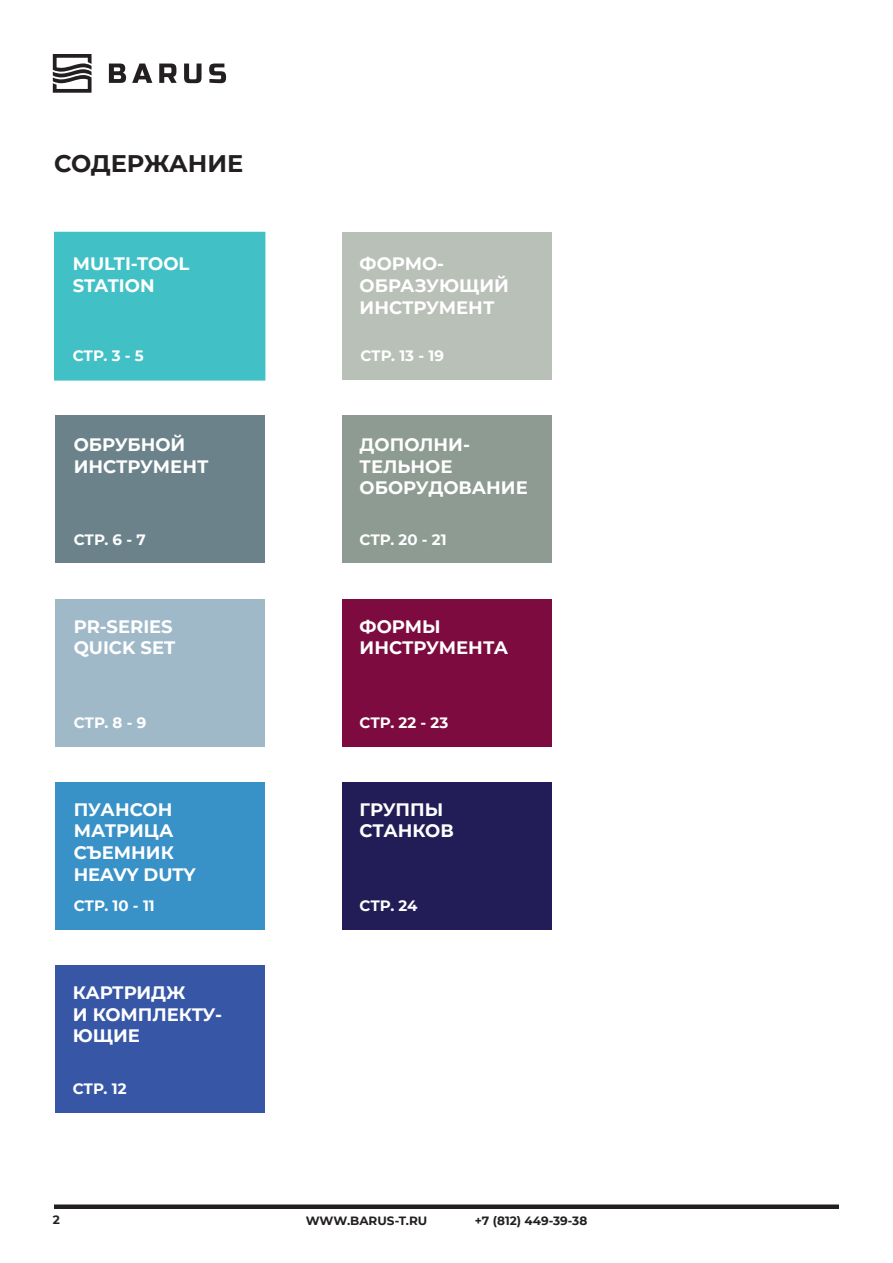
<style>
.page{position:relative;width:893px;height:1263px;background:#fff}
.page>*{position:absolute;margin:0;border:0;box-sizing:border-box;transform-origin:0 0}
.t1{font:700 24px "Montserrat";color:#231f20}
.t2{font:700 18px/21.6px "Montserrat";color:#fff}
.t3{font:700 15px "Montserrat";color:#fff}
.t4{font:700 12px "Montserrat";color:#231f20}
</style>
<div class="page">
<div style="left:54px;top:1204px;width:785px;height:5px;background:#231f20"></div>
<svg style="left:109px;top:64px;width:17px;height:19px"></svg>
<svg style="left:132px;top:64px;width:20px;height:19px"></svg>
<svg style="left:159px;top:64px;width:18px;height:19px"></svg>
<svg style="left:184px;top:64px;width:18px;height:19px"></svg>
<svg style="left:209px;top:64px;width:17px;height:19px"></svg>
<svg style="left:53px;top:54px;width:39px;height:39px"></svg>
<div style="left:342px;top:416px;width:210px;height:147px;background:#8d9b92"></div>
<div style="left:54px;top:232px;width:211px;height:149px;background:#41c1c5"></div>
<div style="left:55px;top:416px;width:210px;height:147px;background:#6b828a"></div>
<div style="left:55px;top:599px;width:210px;height:147px;background:#9fb9c9"></div>
<div style="left:55px;top:782px;width:210px;height:147px;background:#3891c7"></div>
<div style="left:55px;top:965px;width:210px;height:148px;background:#3757a6"></div>
<div style="left:342px;top:232px;width:210px;height:148px;background:#b9c0b7"></div>
<div style="left:342px;top:599px;width:210px;height:147px;background:#7d0b3f"></div>
<div style="left:342px;top:782px;width:210px;height:147px;background:#231d57"></div>
<h1 class="t1" style="left:54px;top:146px;width:191px">СОДЕРЖАНИЕ</h1>
<p class="t2" style="left:73px;top:252px;width:118px">MULTI-TOOL<br>STATION</p>
<p class="t2" style="left:360px;top:252px;width:151px">ФОРМО-<br>ОБРАЗУЮЩИЙ<br>ИНСТРУМЕНТ</p>
<p class="t3" style="left:73px;top:345px;width:73px">СТР. 3 - 5</p>
<p class="t3" style="left:360px;top:345px;width:85px">СТР. 13 - 19</p>
<p class="t2" style="left:74px;top:433px;width:136px">ОБРУБНОЙ<br>ИНСТРУМЕНТ</p>
<p class="t2" style="left:360px;top:433px;width:170px">ДОПОЛНИ-<br>ТЕЛЬНОЕ<br>ОБОРУДОВАНИЕ</p>
<p class="t3" style="left:74px;top:528px;width:74px">СТР. 6 - 7</p>
<p class="t3" style="left:360px;top:528px;width:88px">СТР. 20 - 21</p>
<p class="t2" style="left:74px;top:614px;width:103px">PR-SERIES<br>QUICK SET</p>
<p class="t2" style="left:360px;top:614px;width:150px">ФОРМЫ<br>ИНСТРУМЕНТА</p>
<p class="t3" style="left:74px;top:712px;width:74px">СТР. 8 - 9</p>
<p class="t3" style="left:360px;top:712px;width:90px">СТР. 22 - 23</p>
<p class="t2" style="left:74px;top:798px;width:123px">ПУАНСОН<br>МАТРИЦА<br>СЪЕМНИК<br>HEAVY DUTY</p>
<p class="t2" style="left:360px;top:798px;width:96px">ГРУППЫ<br>СТАНКОВ</p>
<p class="t3" style="left:74px;top:895px;width:83px">СТР. 10 - 11</p>
<p class="t3" style="left:360px;top:895px;width:60px">СТР. 24</p>
<p class="t2" style="left:73px;top:981px;width:151px">КАРТРИДЖ<br>И КОМПЛЕКТУ-<br>ЮЩИЕ</p>
<p class="t3" style="left:73px;top:1078px;width:55px">СТР. 12</p>
<p class="t4" style="left:53px;top:1211px;width:9px">2</p>
<p class="t4" style="left:306px;top:1212px;width:123px">WWW.BARUS-T.RU</p>
<p class="t4" style="left:475px;top:1212px;width:114px">+7 (812) 449-39-38</p>
</div>
